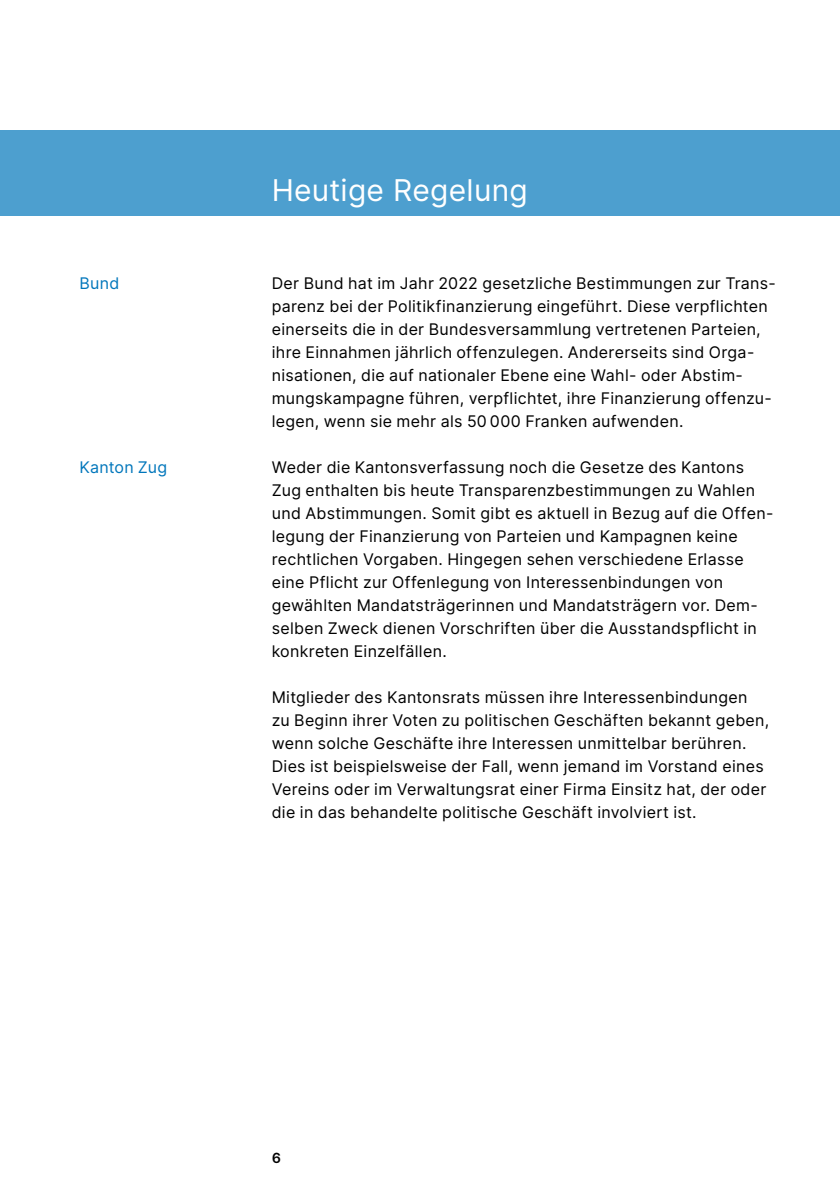
<style>
.page{position:relative;width:840px;height:1191px;background:#fff}
.page>*{position:absolute;margin:0;border:0;box-sizing:border-box;transform-origin:0 0}
.Titel{font:30px "Inter";letter-spacing:.01em;color:#fff}
.Lauftext{font:16px/23px "Inter";letter-spacing:.02em;color:#000}
.blauer_Titel{font:16px "Inter";letter-spacing:.02em;color:#0076bb}
.t1{font:600 14px "Inter";color:#000}
</style>
<div class="page">
<div style="left:0;top:130px;width:839px;height:85px;background:#4d9fcf"></div>
<p class="blauer_Titel" style="left:79px;top:272px;width:41px">Bund</p>
<p class="blauer_Titel" style="left:79px;top:456px;width:89px">Kanton Zug</p>
<p class="Titel" style="left:271px;top:168px;width:257px">Heutige Regelung</p>
<p class="Lauftext" style="left:271px;top:271px;width:505px">Der Bund hat im Jahr 2022 gesetzliche Bestimmungen zur Trans&shy;parenz bei der Politikfinanzierung eingeführt. Diese verpflichten einerseits die in der Bundesversammlung vertretenen Parteien, ihre Einnahmen jährlich offenzulegen. Andererseits sind Orga&shy;nisationen, die auf nationaler Ebene eine Wahl- oder Abstim&shy;mungskampagne führen, verpflichtet, ihre Finanzierung offenzu&shy;legen, wenn sie mehr als 50 000 Franken aufwenden.</p>
<p class="Lauftext" style="left:271px;top:455px;width:503px">Weder die Kantonsverfassung noch die Gesetze des Kantons Zug enthalten bis heute Transparenzbestimmungen zu Wahlen und Abstimmungen. Somit gibt es aktuell in Bezug auf die Offen&shy;legung der Finanzierung von Parteien und Kampagnen keine rechtlichen Vorgaben. Hingegen sehen verschiedene Erlasse eine Pflicht zur Offenlegung von Interessenbindungen von gewählten Mandatsträgerinnen und Mandatsträgern vor. Dem&shy;selben Zweck dienen Vorschriften über die Ausstandspflicht in konkreten Einzelfällen.</p>
<p class="Lauftext" style="left:271px;top:685px;width:499px">Mitglieder des Kantonsrats müssen ihre Interessenbindungen zu Beginn ihrer Voten zu politischen Geschäften bekannt geben, wenn solche Geschäfte ihre Interessen unmittelbar berühren.<br>Dies ist beispielsweise der Fall, wenn jemand im Vorstand eines Vereins oder im Verwaltungsrat einer Firma Einsitz hat, der oder die in das behandelte politische Geschäft involviert ist.</p>
<p class="t1" style="left:271px;top:1147px;width:11px">6</p>
</div>
